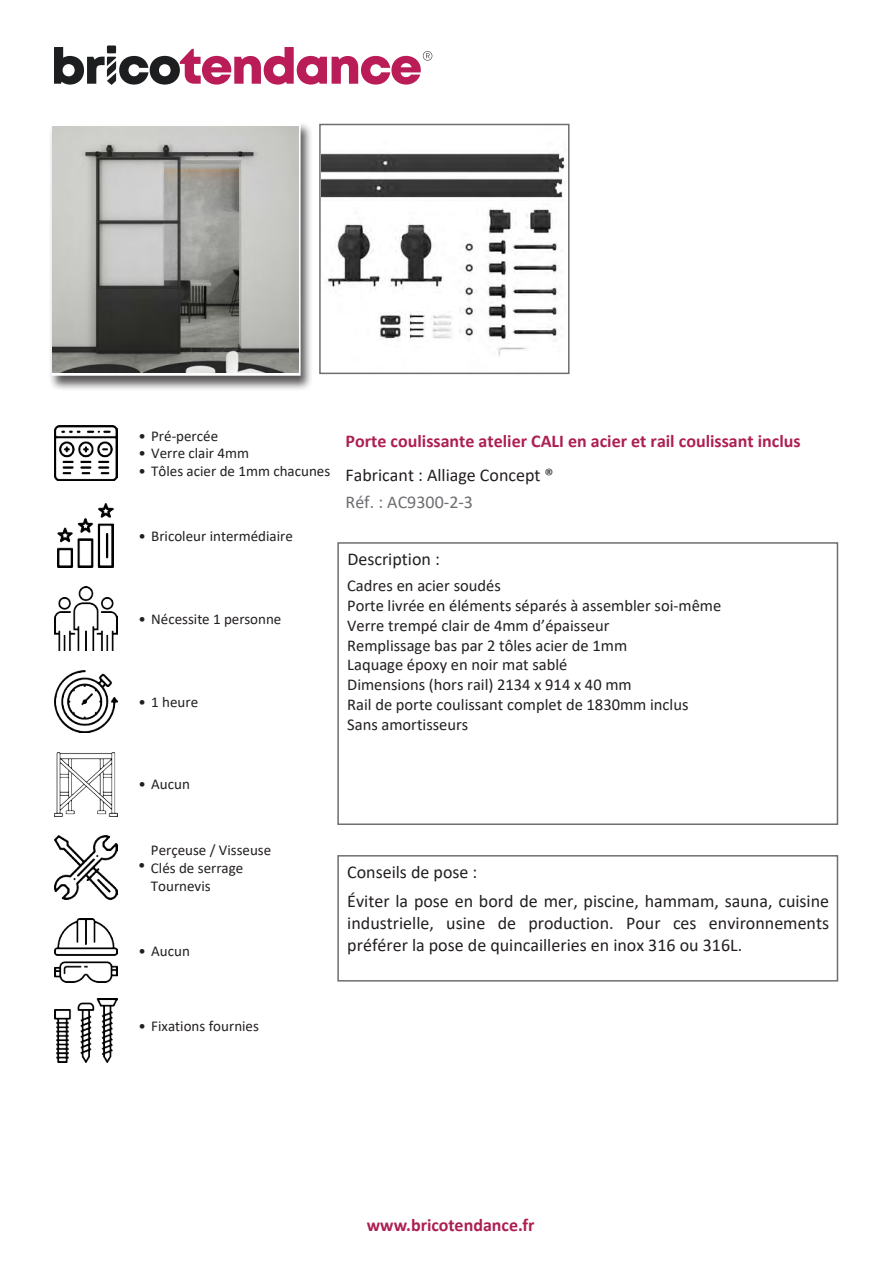
<style>
.page{position:relative;width:893px;height:1263px;background:#fff}
.page>*{position:absolute;margin:0;border:0;box-sizing:border-box;transform-origin:0 0}
.t1{font:18px/21.6px "Calibri";color:#231f20;text-align:justify}
.t2{font:700 18px "Calibri";color:#ad1f53}
.t3{font:18px "Calibri";color:#6d6e71}
.t4{font:16.5px/19.8px "Calibri";color:#231f20}
.t5{font:15px/18px "Calibri";color:#231f20}
</style>
<div class="page">
<div style="left:107px;top:45px;width:9px;height:8px;background:#1c1e20"></div>
<svg style="left:54px;top:47px;width:378px;height:38px"></svg>
<div style="left:48px;top:121px;width:265px;height:270px;background:#231f20;opacity:.75"></div>
<div style="left:52px;top:122px;width:249px;height:254px;border:5px solid #fff"></div>
<div style="left:319px;top:124px;width:251px;height:250px;border:2px solid #6d6e71"></div>
<img style="left:54px;top:426px;width:64px;height:54px">
<img style="left:58px;top:504px;width:56px;height:64px">
<img style="left:54px;top:587px;width:64px;height:64px">
<img style="left:54px;top:671px;width:64px;height:61px">
<img style="left:54px;top:753px;width:64px;height:63px">
<img style="left:54px;top:836px;width:64px;height:63px">
<img style="left:54px;top:918px;width:64px;height:64px">
<img style="left:54px;top:999px;width:64px;height:63px">
<div style="left:337px;top:542px;width:501px;height:283px;border:2px solid #6d6e71"></div>
<div style="left:337px;top:855px;width:501px;height:126px;border:2px solid #6d6e71"></div>
<img style="left:52px;top:126px;width:246px;height:246px">
<img style="left:321px;top:126px;width:245px;height:245px">
<p class="t5" style="left:138px;top:426px;width:81px">• Pré-percée</p>
<p class="t5" style="left:138px;top:444px;width:112px">• Verre clair 4mm</p>
<p class="t5" style="left:138px;top:462px;width:193px">• Tôles acier de 1mm chacunes</p>
<p class="t5" style="left:138px;top:527px;width:156px">• Bricoleur intermédiaire</p>
<p class="t5" style="left:138px;top:610px;width:144px">• Nécessite 1 personne</p>
<p class="t5" style="left:138px;top:693px;width:61px">• 1 heure</p>
<p class="t2" style="left:346px;top:429px;width:457px">Porte coulissante atelier CALI en acier et rail coulissant inclus</p>
<p class="t1" style="left:346px;top:465px;width:210px">Fabricant : Alliage Concept ®</p>
<p class="t3" style="left:346px;top:496px;width:129px">Réf. : AC9300-2-3</p>
<p class="t1" style="left:347px;top:547px;width:94px">Description :</p>
<p class="t4" style="left:347px;top:575px;width:376px">Cadres en acier soudés<br>Porte livrée en éléments séparés à assembler soi-même Verre trempé clair de 4mm d’épaisseur<br>Remplissage bas par 2 tôles acier de 1mm<br>Laquage époxy en noir mat sablé<br>Dimensions (hors rail) 2134 x 914 x 40 mm<br>Rail de porte coulissant complet de 1830mm inclus Sans amortisseurs</p>
<p class="t5" style="left:138px;top:774px;width:53px">• Aucun</p>
<p class="t5" style="left:151px;top:840px;width:122px">Perçeuse / Visseuse<br>Clés de serrage<br>Tournevis</p>
<p class="t5" style="left:138px;top:856px;width:9px">•</p>
<p class="t5" style="left:138px;top:942px;width:53px">• Aucun</p>
<p class="t1" style="left:347px;top:860px;width:132px">Conseils de pose :</p>
<p class="t1" style="left:347px;top:890px;width:483px">Éviter la pose en bord de mer, piscine, hammam, sauna, cuisine industrielle, usine de production. Pour ces environnements préférer la pose de quincailleries en inox 316 ou 316L.</p>
<p class="t5" style="left:138px;top:1017px;width:122px">• Fixations fournies</p>
<p class="t2" style="left:367px;top:1214px;width:169px">www.bricotendance.fr</p>
</div>
